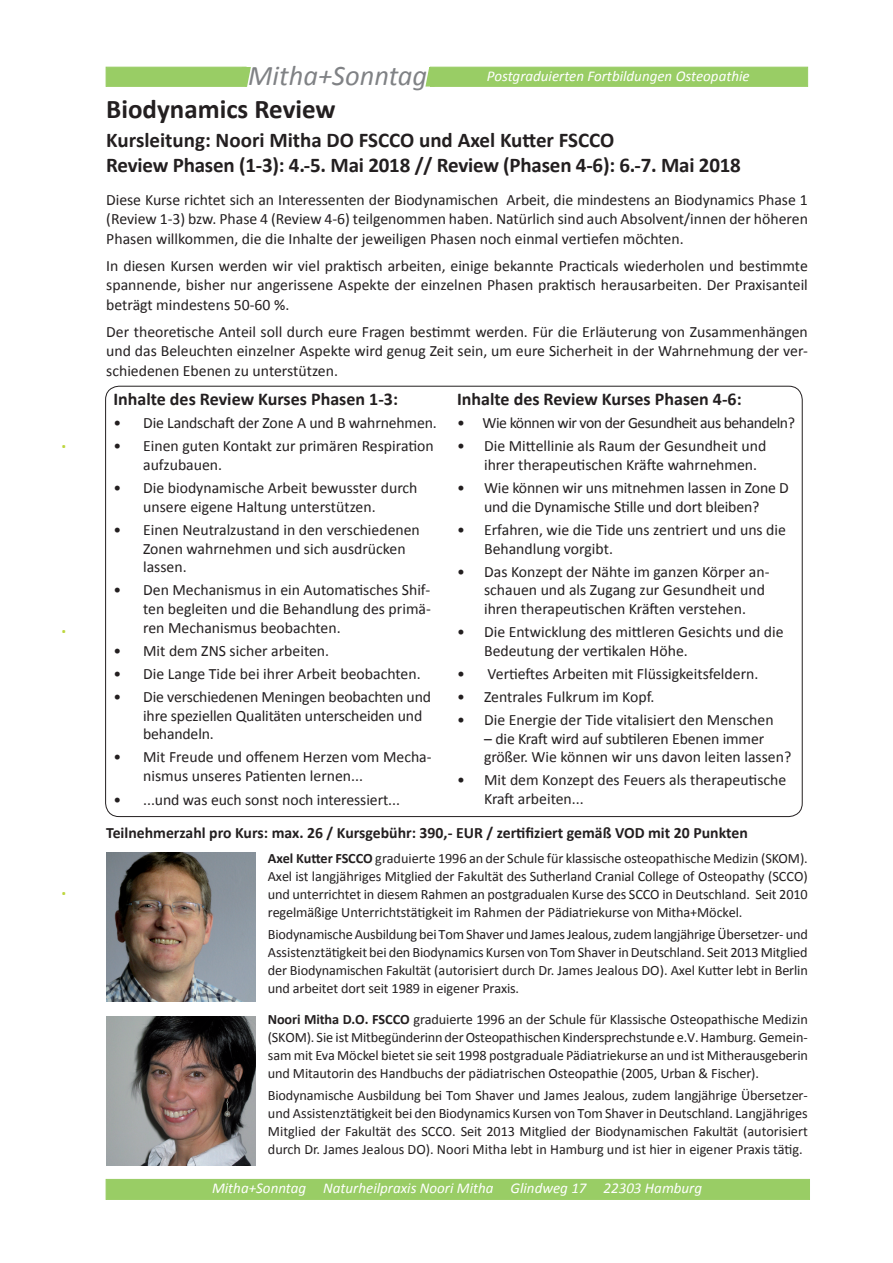
<style>
.page{position:relative;width:893px;height:1263px;background:#fff}
.page>*{position:absolute;margin:0;border:0;box-sizing:border-box;transform-origin:0 0}
.t1{font:italic 28.5px "Calibri";color:#808285}
.t2{font:700 27px "Calibri";color:#231f20}
.t3{font:27px "Calibri";color:#bdd63e}
.t4{font:700 21px/25.2px "Calibri";letter-spacing:-.01em;color:#231f20}
.t5{font:700 18px "Calibri";color:#231f20}
.t6{font:15.75px/18.8px "Calibri";color:#231f20}
.t7{font:700 15.75px "Calibri";color:#231f20}
.t8{font:15.75px "Calibri";letter-spacing:-.03em;color:#231f20}
.t9{font:italic 15px "Calibri";color:#fff}
.t10{font:14.25px/18px "Calibri";letter-spacing:-.01em;color:#231f20;text-align:justify}
.s1{font-weight:700}
</style>
<div class="page">
<div style="left:106px;top:1179px;width:704px;height:20px;background:#99cd65"></div>
<div style="left:106px;top:67px;width:140px;height:20px;background:#99cd65;border:1px solid #99cd65"></div>
<div style="left:430px;top:67px;width:378px;height:20px;background:#99cd65;border:1px solid #99cd65"></div>
<svg style="left:425px;top:66px;width:10px;height:21px"></svg>
<svg style="left:241px;top:66px;width:10px;height:21px"></svg>
<img style="left:106px;top:852px;width:149px;height:149px">
<img style="left:106px;top:1016px;width:149px;height:149px">
<h2 class="t3" style="left:60px;top:423px;width:8px">.</h2>
<h2 class="t3" style="left:60px;top:608px;width:8px">.</h2>
<h2 class="t3" style="left:60px;top:869px;width:8px">.</h2>
<h1 class="t1" style="left:248px;top:58px;width:180px">Mitha+Sonntag</h1>
<p class="t9" style="left:487px;top:67px;width:264px">Postgraduierten Fortbildungen Osteopathie</p>
<h2 class="t2" style="left:106px;top:92px;width:231px">Biodynamics Review</h2>
<h3 class="t4" style="left:106px;top:127px;width:636px">Kursleitung: Noori Mitha DO FSCCO und Axel Kutter FSCCO<br>Review Phasen (1-3): 4.-5. Mai 2018 // Review (Phasen 4-6): 6.-7. Mai 2018</h3>
<p class="t6" style="left:106px;top:189px;width:703px;line-height:19.5px;text-align:justify">Diese Kurse richtet sich an Interessenten der Biodynamischen Arbeit, die mindestens an Biodynamics Phase 1 (Review 1-3) bzw. Phase 4 (Review 4-6) teilgenommen haben. Natürlich sind auch Absolvent/innen der höheren Phasen willkommen, die die Inhalte der jeweiligen Phasen noch einmal vertiefen möchten.</p>
<p class="t6" style="left:106px;top:255px;width:703px;line-height:19.5px;text-align:justify">In diesen Kursen werden wir viel praktisch arbeiten, einige bekannte Practicals wiederholen und bestimmte spannende, bisher nur angerissene Aspekte der einzelnen Phasen praktisch herausarbeiten. Der Praxisanteil beträgt mindestens 50-60 %.</p>
<p class="t6" style="left:106px;top:321px;width:703px;line-height:19.5px;text-align:justify">Der theoretische Anteil soll durch eure Fragen bestimmt werden. Für die Erläuterung von Zusammenhängen und das Beleuchten einzelner Aspekte wird genug Zeit sein, um eure Sicherheit in der Wahrnehmung der ver&shy;schiedenen Ebenen zu unterstützen.</p>
<p class="t5" style="left:113px;top:388px;width:286px">Inhalte des Review Kurses Phasen 1-3:</p>
<p class="t6" style="left:113px;top:413px;width:325px">• Die Landschaft der Zone A und B wahrnehmen.</p>
<p class="t6" style="left:143px;top:436px;width:292px;text-indent:-30px">• Einen guten Kontakt zur primären Respiration aufzubauen.</p>
<p class="t6" style="left:143px;top:478px;width:276px;text-indent:-30px">• Die biodynamische Arbeit bewusster durch unsere eigene Haltung unterstützen.</p>
<p class="t6" style="left:143px;top:520px;width:278px;text-indent:-30px">• Einen Neutralzustand in den verschiedenen<br>Zonen wahrnehmen und sich ausdrücken lassen.</p>
<p class="t6" style="left:143px;top:580px;width:289px;text-align:justify;text-indent:-30px">• Den Mechanismus in ein Automatisches Shif&shy;ten begleiten und die Behandlung des primä&shy;ren Mechanismus beobachten.</p>
<p class="t6" style="left:113px;top:640px;width:217px">• Mit dem ZNS sicher arbeiten.</p>
<p class="t6" style="left:113px;top:663px;width:309px">• Die Lange Tide bei ihrer Arbeit beobachten.</p>
<p class="t6" style="left:143px;top:686px;width:289px;text-indent:-30px">• Die verschiedenen Meningen beobachten und ihre speziellen Qualitäten unterscheiden und behandeln.</p>
<p class="t6" style="left:143px;top:747px;width:290px;text-indent:-30px">• Mit Freude und offenem Herzen vom Mecha&shy;nismus unseres Patienten lernen...</p>
<p class="t6" style="left:113px;top:789px;width:288px">• ...und was euch sonst noch interessiert...</p>
<p class="t5" style="left:457px;top:388px;width:286px">Inhalte des Review Kurses Phasen 4-6:</p>
<p class="t8" style="left:457px;top:413px;width:339px">• Wie können wir von der Gesundheit aus behandeln?</p>
<p class="t6" style="left:484px;top:436px;width:284px;text-indent:-27px">• Die Mittellinie als Raum der Gesundheit und ihrer therapeutischen Kräfte wahrnehmen.</p>
<p class="t6" style="left:457px;top:478px;width:333px;text-align:center">• Wie können wir uns mitnehmen lassen in Zone D und die Dynamische Stille und dort bleiben?</p>
<p class="t6" style="left:484px;top:520px;width:303px;text-indent:-27px">• Erfahren, wie die Tide uns zentriert und uns die<br>Behandlung vorgibt.</p>
<p class="t6" style="left:484px;top:561px;width:287px;text-indent:-27px">• Das Konzept der Nähte im ganzen Körper an&shy;schauen und als Zugang zur Gesundheit und ihren therapeutischen Kräften verstehen.</p>
<p class="t6" style="left:484px;top:622px;width:301px;text-indent:-27px">• Die Entwicklung des mittleren Gesichts und die<br>Bedeutung der vertikalen Höhe.</p>
<p class="t6" style="left:457px;top:663px;width:303px">• Vertieftes Arbeiten mit Flüssigkeitsfeldern.</p>
<p class="t6" style="left:457px;top:686px;width:199px">• Zentrales Fulkrum im Kopf.</p>
<p class="t6" style="left:457px;top:709px;width:318px">• Die Energie der Tide vitalisiert den Menschen</p>
<p class="t6" style="left:484px;top:728px;width:309px">– die Kraft wird auf subtileren Ebenen immer größer. Wie können wir uns davon leiten lassen?</p>
<p class="t6" style="left:484px;top:770px;width:304px;text-indent:-27px">• Mit dem Konzept des Feuers als therapeutische<br>Kraft arbeiten...</p>
<p class="t7" style="left:106px;top:823px;width:643px">Teilnehmerzahl pro Kurs: max. 26 / Kursgebühr: 390,- EUR / zertifiziert gemäß VOD mit 20 Punkten</p>
<p class="t10" style="left:268px;top:849px;width:541px"><span class="s1">Axel Kutter FSCCO</span> graduierte 1996 an der Schule für klassische osteopathische Medizin (SKOM).<br>Axel ist langjähriges Mitglied der Fakultät des Sutherland Cranial College of Osteopathy (SCCO) und unterrichtet in diesem Rahmen an postgradualen Kurse des SCCO in Deutschland. Seit 2010 regelmäßige Unterrichtstätigkeit im Rahmen der Pädiatriekurse von Mitha+Möckel.</p>
<p class="t10" style="left:268px;top:925px;width:542px">Biodynamische Ausbildung bei Tom Shaver und James Jealous, zudem langjährige Übersetzer- und Assistenztätigkeit bei den Biodynamics Kursen von Tom Shaver in Deutschland. Seit 2013 Mitglied der Biodynamischen Fakultät (autorisiert durch Dr. James Jealous DO). Axel Kutter lebt in Berlin und arbeitet dort seit 1989 in eigener Praxis.</p>
<p class="t10" style="left:268px;top:1010px;width:542px"><span class="s1">Noori Mitha D.O. FSCCO</span> graduierte 1996 an der Schule für Klassische Osteopathische Medizin (SKOM). Sie ist Mitbegünderinn der Osteopathischen Kindersprechstunde e.V. Hamburg. Gemein&shy;sam mit Eva Möckel bietet sie seit 1998 postgraduale Pädiatriekurse an und ist Mitherausgeberin und Mitautorin des Handbuchs der pädiatrischen Osteopathie (2005, Urban &amp; Fischer).</p>
<p class="t10" style="left:268px;top:1086px;width:541px">Biodynamische Ausbildung bei Tom Shaver und James Jealous, zudem langjährige Übersetzer&shy;und Assistenztätigkeit bei den Biodynamics Kursen von Tom Shaver in Deutschland. Langjähriges Mitglied der Fakultät des SCCO. Seit 2013 Mitglied der Biodynamischen Fakultät (autorisiert durch Dr. James Jealous DO). Noori Mitha lebt in Hamburg und ist hier in eigener Praxis tätig.</p>
<p class="t9" style="left:212px;top:1179px;width:492px">Mitha+Sonntag Naturheilpraxis Noori Mitha Glindweg 17 22303 Hamburg</p>
</div>
